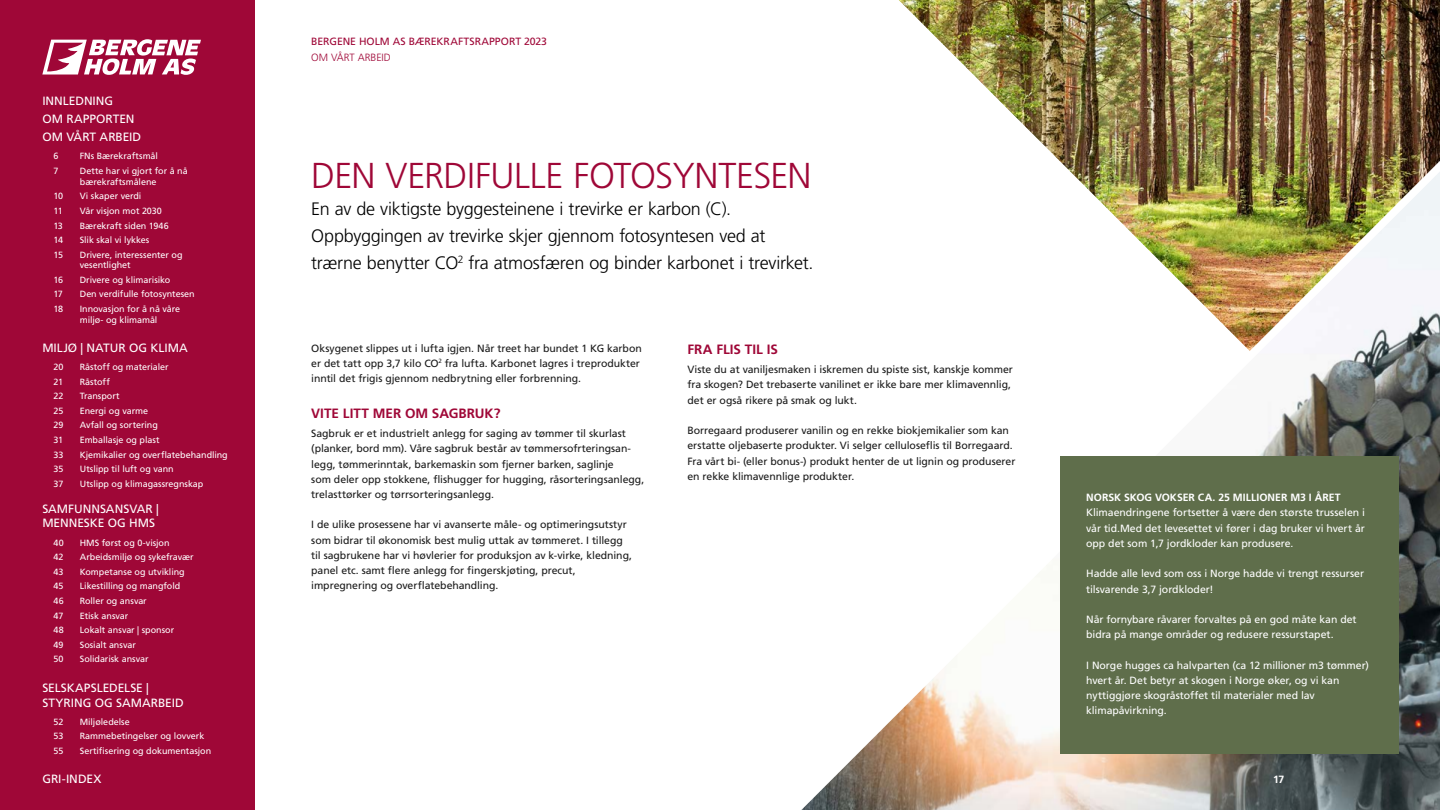
<style>
.page{position:relative;width:1440px;height:810px;background:#fff}
.page>*{position:absolute;margin:0;border:0;box-sizing:border-box;transform-origin:0 0}
.t1{font:300 36px "Frutiger LT Std";letter-spacing:-.01em;color:#9f0737}
.t2{font:300 18px/27px "Frutiger LT Std";letter-spacing:-.015em;color:#000}
.t3{font:700 13.5px "Frutiger LT Std";color:#9f0737}
.t4{font:12px/18.1px "Frutiger LT Std";color:#fff}
.t5{font:10.5px/15.2px "Frutiger LT Std";letter-spacing:-.005em;color:#1a1a1a}
.t6{font:10.5px/15.2px "Frutiger LT Std";letter-spacing:-.005em;color:#fff}
.t7{font:700 10.5px "Frutiger LT Std";color:#fff}
.t8{font:10.5px "Frutiger LT Std";letter-spacing:-.005em;color:#9f0737}
.t9{font:300 10.5px "Frutiger LT Std";color:#9f0737}
.t10{font:9px/10.8px "Frutiger LT Std";letter-spacing:-.005em;color:#fff}
</style>
<div class="page">
<img style="left:899px;top:0;width:541px;height:110px">
<img style="left:801px;top:110px;width:639px;height:700px">
<div style="left:1060px;top:456px;width:339px;height:298px;background:#5f6e4b"></div>
<div style="left:0;top:0;width:255px;height:810px;background:#9f0737"></div>
<svg style="left:42px;top:39px;width:159px;height:36px"></svg>
<p class="t4" style="left:42px;top:92px;width:100px">INNLEDNING<br>OM RAPPORTEN<br>OM VÅRT ARBEID</p>
<p class="t10" style="left:54px;top:151px;width:7px">6</p>
<p class="t10" style="left:80px;top:151px;width:80px">FNs Bærekraftsmål</p>
<p class="t10" style="left:54px;top:166px;width:7px">7</p>
<p class="t10" style="left:80px;top:166px;width:109px">Dette har vi gjort for å nå bærekraftsmålene</p>
<p class="t10" style="left:54px;top:191px;width:11px">10</p>
<p class="t10" style="left:80px;top:191px;width:63px">Vi skaper verdi</p>
<p class="t10" style="left:54px;top:205px;width:11px">11</p>
<p class="t10" style="left:80px;top:205px;width:84px">Vår visjon mot 2030</p>
<p class="t10" style="left:54px;top:220px;width:11px">13</p>
<p class="t10" style="left:80px;top:220px;width:90px">Bærekraft siden 1946</p>
<p class="t10" style="left:54px;top:235px;width:11px">14</p>
<p class="t10" style="left:80px;top:235px;width:71px">Slik skal vi lykkes</p>
<p class="t10" style="left:54px;top:249px;width:11px">15</p>
<p class="t10" style="left:80px;top:249px;width:104px">Drivere, interessenter og vesentlighet</p>
<p class="t10" style="left:54px;top:274px;width:11px">16</p>
<p class="t10" style="left:80px;top:274px;width:92px">Drivere og klimarisiko</p>
<p class="t10" style="left:54px;top:289px;width:11px">17</p>
<p class="t10" style="left:80px;top:289px;width:116px">Den verdifulle fotosyntesen</p>
<p class="t10" style="left:54px;top:303px;width:11px">18</p>
<p class="t10" style="left:80px;top:303px;width:102px">Innovasjon for å nå våre miljø- og klimamål</p>
<p class="t4" style="left:42px;top:339px;width:147px">MILJØ | NATUR OG KLIMA</p>
<p class="t10" style="left:54px;top:362px;width:11px">20</p>
<p class="t10" style="left:80px;top:362px;width:90px">Råstoff og materialer</p>
<p class="t10" style="left:54px;top:376px;width:11px">21</p>
<p class="t10" style="left:80px;top:376px;width:32px">Råstoff</p>
<p class="t10" style="left:54px;top:391px;width:11px">22</p>
<p class="t10" style="left:80px;top:391px;width:41px">Transport</p>
<p class="t10" style="left:54px;top:405px;width:11px">25</p>
<p class="t10" style="left:80px;top:405px;width:70px">Energi og varme</p>
<p class="t10" style="left:54px;top:420px;width:11px">29</p>
<p class="t10" style="left:80px;top:420px;width:80px">Avfall og sortering</p>
<p class="t10" style="left:54px;top:435px;width:11px">31</p>
<p class="t10" style="left:80px;top:435px;width:81px">Emballasje og plast</p>
<p class="t10" style="left:54px;top:449px;width:11px">33</p>
<p class="t10" style="left:80px;top:449px;width:149px">Kjemikalier og overflatebehandling</p>
<p class="t10" style="left:54px;top:464px;width:11px">35</p>
<p class="t10" style="left:80px;top:464px;width:95px">Utslipp til luft og vann</p>
<p class="t10" style="left:54px;top:478px;width:11px">37</p>
<p class="t10" style="left:80px;top:478px;width:125px">Utslipp og klimagassregnskap</p>
<p class="t4" style="left:42px;top:502px;width:118px;line-height:14.4px">SAMFUNNSANSVAR |<br>MENNESKE OG HMS</p>
<p class="t10" style="left:54px;top:537px;width:12px">40</p>
<p class="t10" style="left:80px;top:537px;width:91px">HMS først og 0-visjon</p>
<p class="t10" style="left:54px;top:552px;width:11px">42</p>
<p class="t10" style="left:80px;top:552px;width:115px">Arbeidsmiljø og sykefravær</p>
<p class="t10" style="left:54px;top:566px;width:11px">43</p>
<p class="t10" style="left:80px;top:566px;width:106px">Kompetanse og utvikling</p>
<p class="t10" style="left:54px;top:581px;width:11px">45</p>
<p class="t10" style="left:80px;top:581px;width:102px">Likestilling og mangfold</p>
<p class="t10" style="left:54px;top:595px;width:12px">46</p>
<p class="t10" style="left:80px;top:595px;width:68px">Roller og ansvar</p>
<p class="t10" style="left:54px;top:610px;width:11px">47</p>
<p class="t10" style="left:80px;top:610px;width:50px">Etisk ansvar</p>
<p class="t10" style="left:54px;top:625px;width:12px">48</p>
<p class="t10" style="left:80px;top:625px;width:96px">Lokalt ansvar | sponsor</p>
<p class="t10" style="left:54px;top:639px;width:11px">49</p>
<p class="t10" style="left:80px;top:639px;width:58px">Sosialt ansvar</p>
<p class="t10" style="left:54px;top:654px;width:12px">50</p>
<p class="t10" style="left:80px;top:654px;width:70px">Solidarisk ansvar</p>
<p class="t4" style="left:42px;top:680px;width:143px;line-height:15px">SELSKAPSLEDELSE |<br>STYRING OG SAMARBEID</p>
<p class="t10" style="left:54px;top:716px;width:11px">52</p>
<p class="t10" style="left:80px;top:716px;width:51px">Miljøledelse</p>
<p class="t10" style="left:54px;top:731px;width:11px">53</p>
<p class="t10" style="left:80px;top:731px;width:126px">Rammebetingelser og lovverk</p>
<p class="t10" style="left:54px;top:745px;width:11px">55</p>
<p class="t10" style="left:80px;top:745px;width:133px">Sertifisering og dokumentasjon</p>
<p class="t4" style="left:42px;top:770px;width:61px">GRI-INDEX</p>
<p class="t8" style="left:311px;top:36px;width:237px">BERGENE HOLM AS BÆREKRAFTSRAPPORT 2023</p>
<p class="t9" style="left:311px;top:51px;width:81px">OM VÅRT ARBEID</p>
<h1 class="t1" style="left:311px;top:155px;width:502px">DEN VERDIFULLE FOTOSYNTESEN</h1>
<h2 class="t2" style="left:311px;top:196px;width:504px">En av de viktigste byggesteinene i trevirke er karbon (C).<br>Oppbyggingen av trevirke skjer gjennom fotosyntesen ved at trærne benytter CO<sup>2</sup> fra atmosfæren og binder karbonet i trevirket.</h2>
<p class="t5" style="left:311px;top:340px;width:332px">Oksygenet slippes ut i lufta igjen. Når treet har bundet 1 KG karbon er det tatt opp 3,7 kilo CO<sup>2</sup> fra lufta. Karbonet lagres i treprodukter inntil det frigis gjennom nedbrytning eller forbrenning.</p>
<p class="t3" style="left:311px;top:405px;width:191px">VITE LITT MER OM SAGBRUK?</p>
<p class="t5" style="left:311px;top:426px;width:335px">Sagbruk er et industrielt anlegg for saging av tømmer til skurlast (planker, bord mm). Våre sagbruk består av tømmersofrteringsan&shy;legg, tømmerinntak, barkemaskin som fjerner barken, saglinje<br>som deler opp stokkene, flishugger for hugging, råsorteringsanlegg, trelasttørker og tørrsorteringsanlegg.</p>
<p class="t5" style="left:311px;top:517px;width:322px">I de ulike prosessene har vi avanserte måle- og optimeringsutstyr som bidrar til økonomisk best mulig uttak av tømmeret. I tillegg til sagbrukene har vi høvlerier for produksjon av k-virke, kledning, panel etc. samt flere anlegg for fingerskjøting, precut, impregnering og overflatebehandling.</p>
<p class="t3" style="left:687px;top:341px;width:92px">FRA FLIS TIL IS</p>
<p class="t5" style="left:687px;top:362px;width:327px">Viste du at vaniljesmaken i iskremen du spiste sist, kanskje kommer fra skogen? Det trebaserte vanilinet er ikke bare mer klimavennlig, det er også rikere på smak og lukt.</p>
<p class="t5" style="left:687px;top:423px;width:329px">Borregaard produserer vanilin og en rekke biokjemikalier som kan erstatte oljebaserte produkter. Vi selger celluloseflis til Borregaard.<br>Fra vårt bi- (eller bonus-) produkt henter de ut lignin og produserer en rekke klimavennlige produkter.</p>
<p class="t7" style="left:1086px;top:491px;width:256px">NORSK SKOG VOKSER CA. 25 MILLIONER M3 I ÅRET</p>
<p class="t6" style="left:1086px;top:505px;width:281px;text-align:justify">Klimaendringene fortsetter å være den største trusselen i vår tid.Med det levesettet vi fører i dag bruker vi hvert år opp det som 1,7 jordkloder kan produsere.</p>
<p class="t6" style="left:1086px;top:566px;width:279px">Hadde alle levd som oss i Norge hadde vi trengt ressurser tilsvarende 3,7 jordkloder!</p>
<p class="t6" style="left:1086px;top:612px;width:272px">Når fornybare råvarer forvaltes på en god måte kan det bidra på mange områder og redusere ressurstapet.</p>
<p class="t6" style="left:1086px;top:657px;width:284px">I Norge hugges ca halvparten (ca 12 millioner m3 tømmer) hvert år. Det betyr at skogen i Norge øker, og vi kan nyttiggjøre skogråstoffet til materialer med lav klimapåvirkning.</p>
<p class="t7" style="left:1273px;top:773px;width:13px">17</p>
</div>
